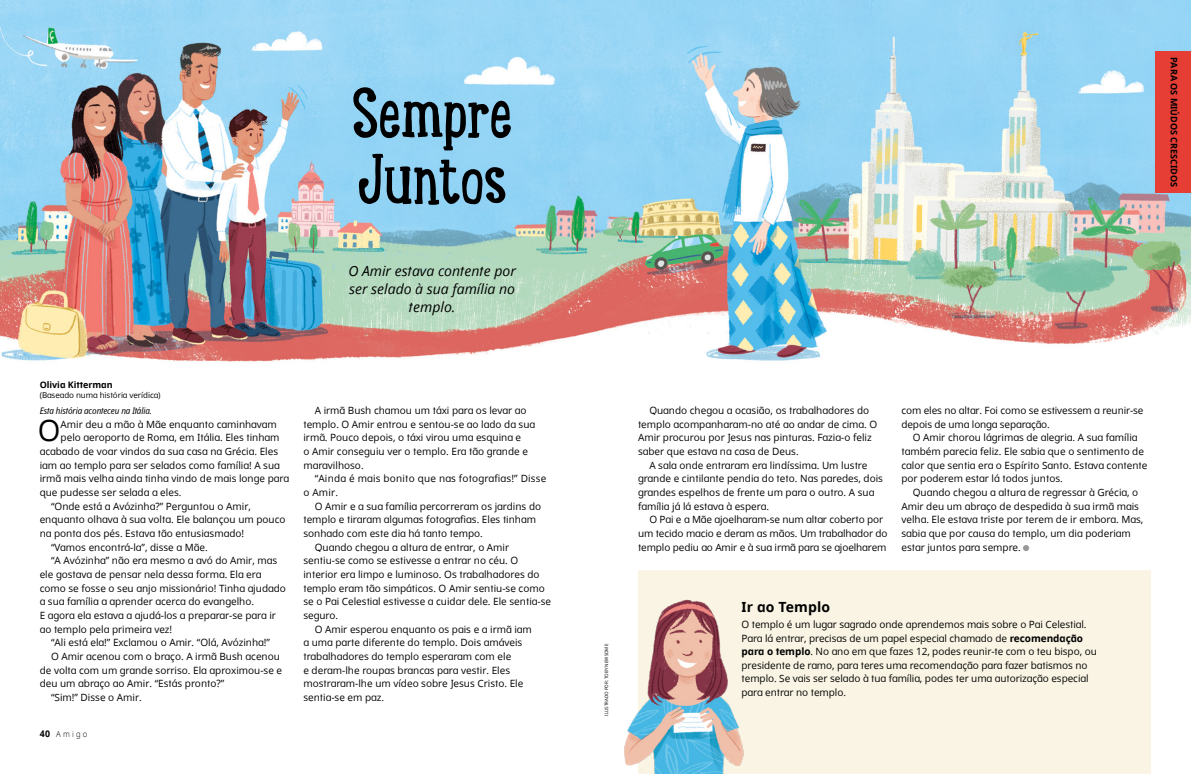
<style>
.page{position:relative;width:1191px;height:774px;background:#fff}
.page>*{position:absolute;margin:0;border:0;box-sizing:border-box;transform-origin:0 0}
.h1_next_Lunchbox{font:76.2px/66.3px "Lunch Box Slab";letter-spacing:-.02em;color:#000}
.p1_first{font:29.1px "Dots Solidlds Lat";color:#000}
.t1{font:italic 14px/18px "Dots Solidlds Lat";color:#000;text-align:center}
.t2{font:700 14px "Dots Solidlds Lat";letter-spacing:.01em;color:#000}
.p1{font:10px/13.7px "Dots Solidlds Lat";color:#000}
.p1_aside_sidebar_first{font:10px/13.5px "Dots Solidlds Lat";letter-spacing:-.005em;color:#000}
.p1_first-2{font:10px "Dots Solidlds Lat";color:#000}
.p1-2{font:10px/13.7px "Dots Solidlds Lat";letter-spacing:.02em;color:#000}
.p1_bio{font:italic 9px "Dots Solid Condlds Lat";letter-spacing:-.01em;color:#000}
.p1_series-title__For_Older_Kids{font:700 9px "Dots Solidlds Lat";color:#000}
.p1_author-name{font:700 9px "Dots Solidlds Lat";letter-spacing:-.005em;color:#000}
.t3{font:300 8.2px "Dots Solidlds Lat";letter-spacing:.28em;color:#000;scale:.95 1}
.p1_author-role{font:8px "Dots Solidlds Lat";letter-spacing:-.005em;color:#000}
.t4{font:4.5px "Dots Solidlds Lat";color:#000}
.s1{font-weight:700;font-size:9.2px}
.s2{font-family:"Ding P Ilds Dpi";font-size:8.5px;color:#969798}
.s3{font-weight:700}
</style>
<div class="page">
<img style="left:0;top:0;width:1191px;height:362px">
<div style="left:1155px;top:51px;width:36px;height:142px;background:#e63d35"></div>
<div style="left:638px;top:570px;width:513px;height:204px;background:#f9f4e3"></div>
<img style="left:624px;top:599px;width:120px;height:175px">
<p class="h1_next_Lunchbox" style="left:351px;top:78px;width:163px">Sempre<br>Juntos</p>
<p class="t1" style="left:348px;top:262px;width:169px">O Amir estava contente por ser selado à sua família no templo.</p>
<p class="p1_author-name" style="left:40px;top:378px;width:75px">Olivia Kitterman</p>
<p class="p1_author-role" style="left:40px;top:389px;width:122px">(Baseado numa história verídica)</p>
<p class="p1_bio" style="left:40px;top:404px;width:114px">Esta história aconteceu na Itália.</p>
<p class="p1_first" style="left:38px;top:409px;width:24px">O</p>
<p class="p1_first-2" style="left:61px;top:417px;width:218px">Amir deu a mão à Mãe enquanto caminhavam</p>
<p class="p1_first-2" style="left:61px;top:430px;width:220px">pelo aeroporto de Roma, em Itália. Eles tinham</p>
<p class="p1_first-2" style="left:40px;top:444px;width:240px">acabado de voar vindos da sua casa na Grécia. Eles</p>
<p class="p1_first-2" style="left:40px;top:458px;width:242px">iam ao templo para ser selados como família! A sua</p>
<p class="p1_first-2" style="left:40px;top:471px;width:251px">irmã mais velha ainda tinha vindo de mais longe para</p>
<p class="p1_first-2" style="left:40px;top:485px;width:143px">que pudesse ser selada a eles.</p>
<p class="p1" style="left:40px;top:499px;width:247px;text-indent:11px">“Onde está a Avózinha?” Perguntou o Amir, enquanto olhava à sua volta. Ele balançou um pouco na ponta dos pés. Estava tão entusiasmado!</p>
<p class="p1" style="left:51px;top:540px;width:158px">“Vamos encontrá-la”, disse a Mãe.</p>
<p class="p1" style="left:40px;top:554px;width:248px;text-indent:11px">“A Avózinha” não era mesmo a avó do Amir, mas ele gostava de pensar nela dessa forma. Ela era como se fosse o seu anjo missionário! Tinha ajudado a sua família a aprender acerca do evangelho.<br>E agora ela estava a ajudá-los a preparar-se para ir ao templo pela primeira vez!</p>
<p class="p1" style="left:51px;top:636px;width:220px">“Ali está ela!” Exclamou o Amir. “Olá, Avózinha!”</p>
<p class="p1" style="left:40px;top:649px;width:244px;text-indent:11px">O Amir acenou com o braço. A irmã Bush acenou de volta com um grande sorriso. Ela aproximou-se e deu um abraço ao Amir. “Estás pronto?”</p>
<p class="p1" style="left:51px;top:690px;width:92px">“Sim!” Disse o Amir.</p>
<p class="t3" style="left:40px;top:728px;width:52px"><span class="s1">40</span> Amigo</p>
<p class="p1" style="left:303px;top:403px;width:233px;text-indent:11px">A irmã Bush chamou um táxi para os levar ao templo. O Amir entrou e sentou-se ao lado da sua irmã. Pouco depois, o táxi virou uma esquina e<br>o Amir conseguiu ver o templo. Era tão grande e maravilhoso.</p>
<p class="p1-2" style="left:303px;top:472px;width:244px;text-indent:11px">“Ainda é mais bonito que nas fotografias!” Disse o Amir.</p>
<p class="p1" style="left:303px;top:499px;width:239px;text-indent:11px">O Amir e a sua família percorreram os jardins do templo e tiraram algumas fotografias. Eles tinham sonhado com este dia há tanto tempo.</p>
<p class="p1" style="left:303px;top:540px;width:249px;text-indent:11px">Quando chegou a altura de entrar, o Amir sentiu-se como se estivesse a entrar no céu. O interior era limpo e luminoso. Os trabalhadores do templo eram tão simpáticos. O Amir sentiu-se como se o Pai Celestial estivesse a cuidar dele. Ele sentia-se seguro.</p>
<p class="p1" style="left:303px;top:622px;width:230px;text-indent:11px">O Amir esperou enquanto os pais e a irmã iam a uma parte diferente do templo. Dois amáveis trabalhadores do templo esperaram com ele<br>e deram-lhe roupas brancas para vestir. Eles mostraram-lhe um vídeo sobre Jesus Cristo. Ele sentia-se em paz.</p>
<p class="p1_series-title__For_Older_Kids" style="left:1180px;top:57px;width:131px;rotate:90deg">PARA OS MIÚDOS CRESCIDOS</p>
<p class="t4" style="left:603px;top:716px;width:74px;rotate:-90deg">ILUSTRADO POR: TOBY NEWSOME</p>
<p class="p1" style="left:638px;top:403px;width:241px;text-indent:11px">Quando chegou a ocasião, os trabalhadores do templo acompanharam-no até ao andar de cima. O Amir procurou por Jesus nas pinturas. Fazia-o feliz saber que estava na casa de Deus.</p>
<p class="p1" style="left:638px;top:458px;width:246px;text-indent:11px">A sala onde entraram era lindíssima. Um lustre grande e cintilante pendia do teto. Nas paredes, dois grandes espelhos de frente um para o outro. A sua família já lá estava à espera.</p>
<p class="p1" style="left:638px;top:513px;width:251px;text-indent:11px">O Pai e a Mãe ajoelharam-se num altar coberto por um tecido macio e deram as mãos. Um trabalhador do templo pediu ao Amir e à sua irmã para se ajoelharem</p>
<p class="p1" style="left:901px;top:403px;width:244px">com eles no altar. Foi como se estivessem a reunir-se depois de uma longa separação.</p>
<p class="p1" style="left:901px;top:431px;width:247px;text-indent:11px">O Amir chorou lágrimas de alegria. A sua família também parecia feliz. Ele sabia que o sentimento de calor que sentia era o Espírito Santo. Estava contente por poderem estar lá todos juntos.</p>
<p class="p1" style="left:901px;top:485px;width:243px;text-indent:11px">Quando chegou a altura de regressar à Grécia, o Amir deu um abraço de despedida à sua irmã mais velha. Ele estava triste por terem de ir embora. Mas, sabia que por causa do templo, um dia poderiam estar juntos para sempre. <span class="s2">●</span></p>
<p class="t2" style="left:741px;top:596px;width:90px">Ir ao Templo</p>
<p class="p1_aside_sidebar_first" style="left:741px;top:618px;width:357px">O templo é um lugar sagrado onde aprendemos mais sobre o Pai Celestial.<br>Para lá entrar, precisas de um papel especial chamado de <span class="s3">recomendação para o templo</span>. No ano em que fazes 12, podes reunir-te com o teu bispo, ou presidente de ramo, para teres uma recomendação para fazer batismos no templo. Se vais ser selado à tua família, podes ter uma autorização especial para entrar no templo.</p>
</div>
